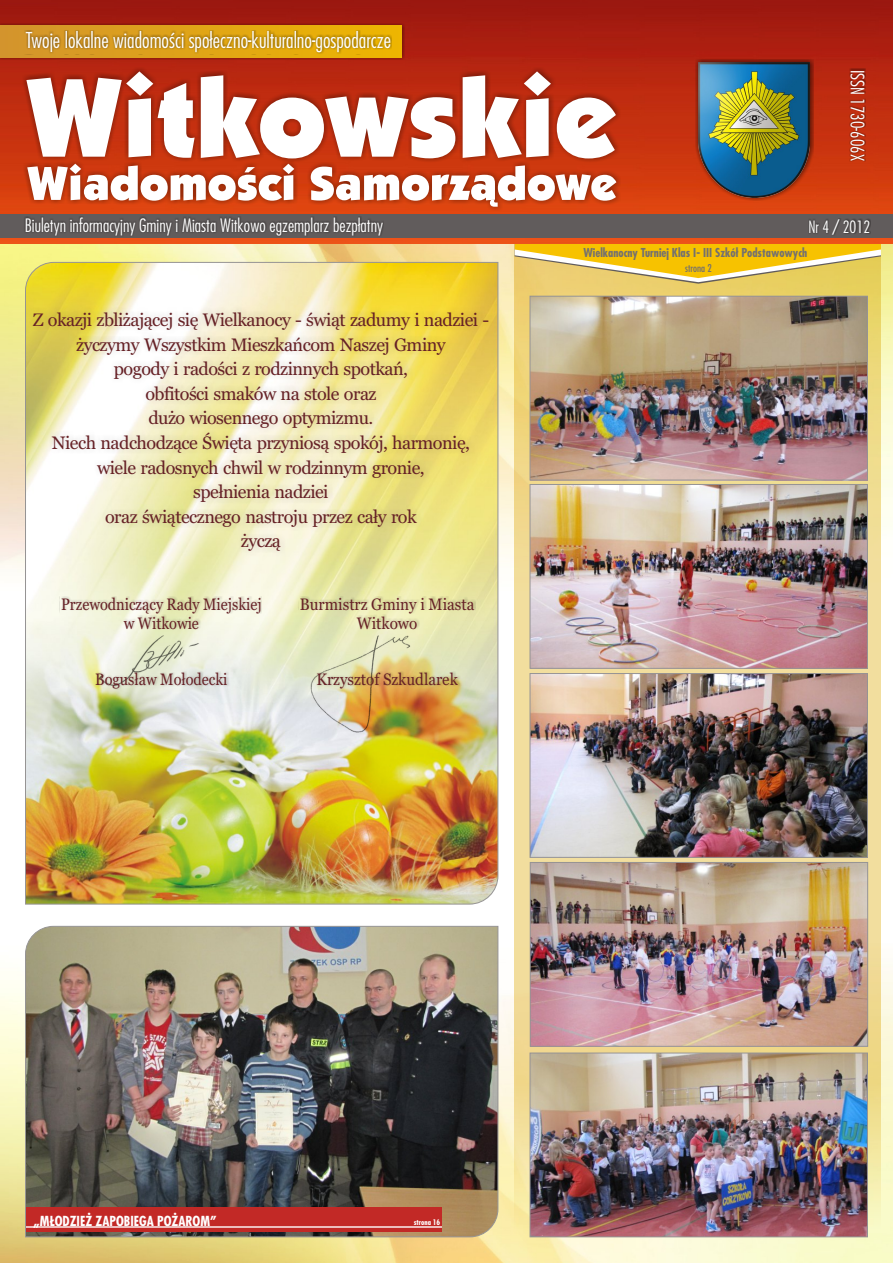
<style>
.page{position:relative;width:893px;height:1263px;background:#fff}
.page>*{position:absolute;margin:0;border:0;box-sizing:border-box;transform-origin:0 0}
.t1{font:300 21.3px "Fujiyama";color:#fff}
.t2{font:18px/24.6px "Georgia";letter-spacing:-.03em;color:#662126;text-align:center}
.t3{font:300 18px "Fujiyama";color:#fff}
.t4{font:16.5px/18.8px "Georgia";color:#662126;text-align:center;scale:.88 1}
.t5{font:16.5px/18.8px "Georgia";color:#662126;text-align:center;scale:.92 1}
.t6{font:300 16.5px "Fujiyama";color:#fff}
.t7{font:700 13.5px "Fujiyama";color:#fff}
.t8{font:700 12px "Fujiyama";color:#737070}
.t9{font:10.5px "Fujiyama";color:#737070}
.t10{font:700 7.5px "Fujiyama";color:#fff}
.s1{font-weight:400}
</style>
<div class="page">
<img style="left:0;top:243px;width:893px;height:1020px">
<svg style="left:515px;top:284px;width:366px;height:958px;background:#eeda92"></svg>
<img style="left:0;top:0;width:893px;height:243px">
<div style="left:0;top:214px;width:893px;height:24px;background:#615c5c"></div>
<div style="left:695px;top:59px;width:118px;height:142px;background:#1f1a17;opacity:.71"></div>
<img style="left:698px;top:63px;width:112px;height:101px">
<div style="left:849px;top:68px;width:16px;height:94px;background:#1f1a17;opacity:.49"></div>
<div style="left:0;top:23px;width:404px;height:37px;background:#8a180d"></div>
<div style="left:0;top:25px;width:402px;height:33px;background:linear-gradient(to right,#d3942d,#eeb600)"></div>
<div style="left:24px;top:30px;width:368px;height:24px;background:#1f1a17;opacity:.49"></div>
<div style="left:22px;top:67px;width:598px;height:144px;background:#1f1a17;opacity:.49"></div>
<svg style="left:26px;top:71px;width:590px;height:87px"></svg>
<svg style="left:27px;top:164px;width:854px;height:120px"></svg>
<img style="left:532px;top:298px;width:334px;height:180px">
<div style="left:530px;top:296px;width:338px;height:184px;border:1px solid #969494"></div>
<img style="left:25px;top:925px;width:474px;height:312px">
<div style="left:26px;top:1207px;width:416px;height:25px;background:#c22926"></div>
<hr style="left:26px;top:1226px;width:416px;height:1px;background:#ecbebd">
<img style="left:532px;top:486px;width:334px;height:181px">
<div style="left:530px;top:484px;width:338px;height:185px;border:1px solid #969494"></div>
<img style="left:532px;top:675px;width:334px;height:181px">
<div style="left:530px;top:673px;width:338px;height:185px;border:1px solid #969494"></div>
<img style="left:532px;top:864px;width:334px;height:181px">
<div style="left:530px;top:862px;width:338px;height:185px;border:1px solid #969494"></div>
<img style="left:25px;top:262px;width:474px;height:643px">
<img style="left:300px;top:690px;width:130px;height:55px">
<div style="left:60px;top:596px;width:202px;height:94px;background:#1f1a17;opacity:.2"></div>
<div style="left:298px;top:597px;width:178px;height:93px;background:#1f1a17;opacity:.2"></div>
<div style="left:27px;top:305px;width:468px;height:271px;background:#1f1a17;opacity:.22"></div>
<img style="left:532px;top:1055px;width:334px;height:180px">
<div style="left:530px;top:1053px;width:338px;height:184px;border:1px solid #969494"></div>
<p class="t1" style="left:26px;top:32px;width:367px">Twoje lokalne wiadomości społeczno-kulturalno-gospodarcze</p>
<p class="t3" style="left:865px;top:70px;width:93px;rotate:90deg">ISSN 1730-606X</p>
<p class="t3" style="left:25px;top:218px;width:360px">Biuletyn informacyjny Gminy i Miasta Witkowo egzemplarz bezpłatny</p>
<p class="t6" style="left:808px;top:220px;width:63px">Nr 4 <span class="s1">/</span> 2012</p>
<p class="t2" style="left:33px;top:309px;width:458px">Z okazji zbliżającej się Wielkanocy - świąt zadumy i nadziei - życzymy Wszystkim Mieszkańcom Naszej Gminy<br>pogody i radości z rodzinnych spotkań,<br>obfitości smaków na stole oraz<br>dużo wiosennego optymizmu.<br>Niech nadchodzące Święta przyniosą spokój, harmonię, wiele radosnych chwil w rodzinnym gronie,<br>spełnienia nadziei<br>oraz świątecznego nastroju przez cały rok<br>życzą</p>
<p class="t4" style="left:61px;top:596px;width:229px">Przewodniczący Rady Miejskiej w Witkowie</p>
<p class="t4" style="left:95px;top:671px;width:152px">Bogusław Mołodecki</p>
<p class="t5" style="left:300px;top:596px;width:191px">Burmistrz Gminy i Miasta<br>Witkowo</p>
<p class="t5" style="left:316px;top:671px;width:155px">Krzysztof Szkudlarek</p>
<p class="t8" style="left:583px;top:248px;width:225px">Wielkanocny Turniej Klas I- III Szkół Podstawowych</p>
<p class="t9" style="left:685px;top:264px;width:28px">strona 2</p>
<p class="t7" style="left:33px;top:1215px;width:185px">„MŁODZIEŻ ZAPOBIEGA POŻAROM”</p>
<p class="t10" style="left:414px;top:1219px;width:28px">strona 16</p>
</div>
